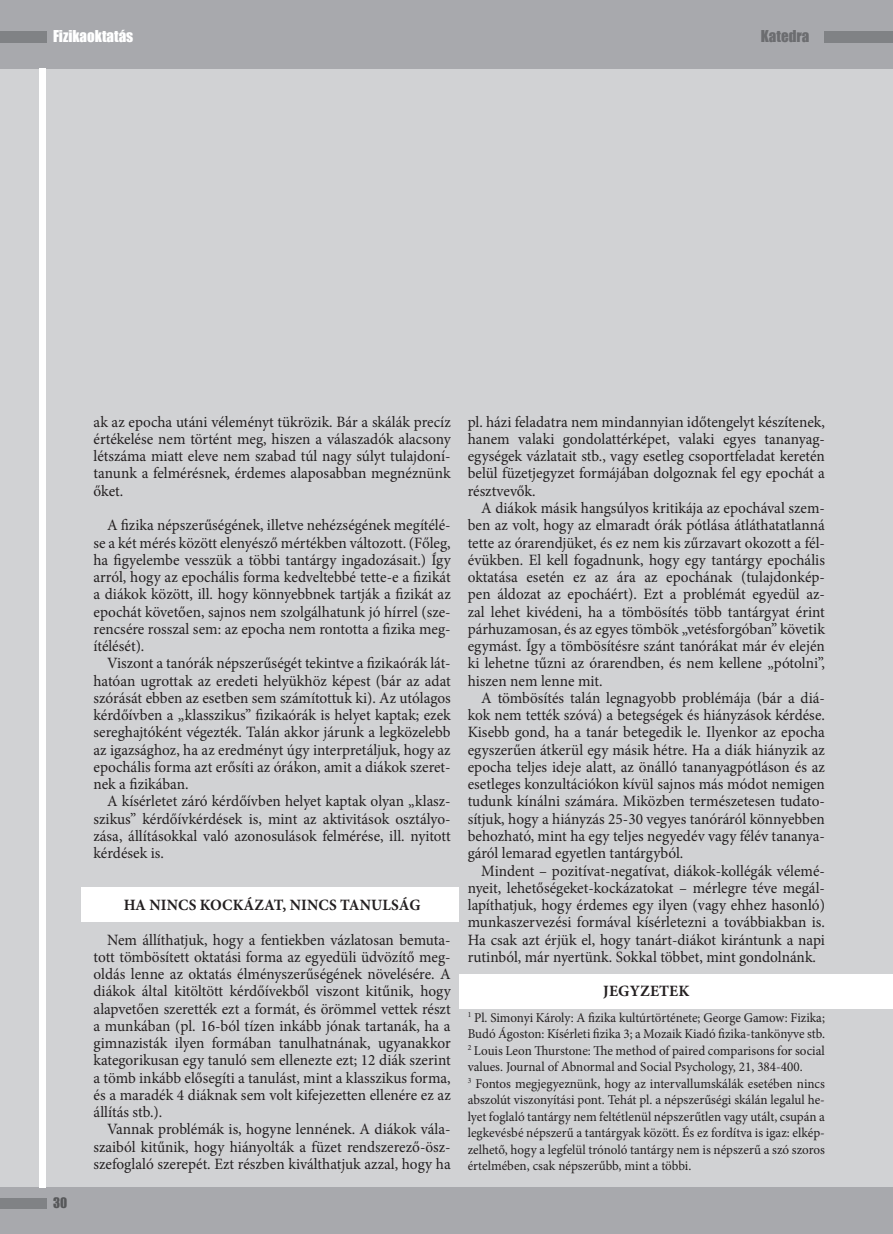
<style>
.page{position:relative;width:893px;height:1234px;background:#fff}
.page>*{position:absolute;margin:0;border:0;box-sizing:border-box;transform-origin:0 0}
.szoveg{font:15.75px/17.2px "Minion Pro";color:#231f20;text-align:justify}
.alcimek{font:700 15.75px "Minion Pro";letter-spacing:.01em;color:#231f20}
.rovat{font:15px "Impact";color:#fff}
.cim3{font:15px "Impact";color:#6c6d70}
.szoveg-2{font:13.5px/16.5px "Minion Pro";color:#231f20}
.szoveg-3{font:13.5px/16.5px "Minion Pro";color:#231f20;scale:.96 1}
.cim3-2{font:13.35px "Impact";color:#57585a}
</style>
<div class="page">
<div style="left:0;top:0;width:893px;height:1233px;background:#d1d2d4"></div>
<div style="left:82px;top:887px;width:377px;height:34px;background:#fff"></div>
<div style="left:459px;top:974px;width:434px;height:34px;background:#fff"></div>
<div style="left:0;top:1186px;width:893px;height:47px;background:#a8a9ad"></div>
<div style="left:0;top:0;width:893px;height:68px;background:#a8a9ad"></div>
<div style="left:825px;top:31px;width:68px;height:12px;background:#808285"></div>
<div style="left:0;top:31px;width:46px;height:12px;background:#808285"></div>
<div style="left:0;top:1197px;width:46px;height:11px;background:#808285"></div>
<div style="left:39px;top:68px;width:7px;height:1118px;background:#fff"></div>
<p class="rovat" style="left:53px;top:25px;width:82px">Fizikaoktatás</p>
<p class="cim3" style="left:761px;top:25px;width:50px">Katedra</p>
<p class="cim3-2" style="left:53px;top:1192px;width:16px">30</p>
<p class="szoveg" style="left:94px;top:413px;width:359px">ak az epocha utáni véleményt tükrözik. Bár a skálák precíz értékelése nem történt meg, hiszen a válaszadók alacsony létszáma miatt eleve nem szabad túl nagy súlyt tulajdoní&shy;tanunk a felmérésnek, érdemes alaposabban megnéznünk őket.</p>
<p class="szoveg" style="left:94px;top:516px;width:359px;text-indent:13px">A fizika népszerűségének, illetve nehézségének megítélé&shy;se a két mérés között elenyésző mértékben változott. (Főleg, ha figyelembe vesszük a többi tantárgy ingadozásait.) Így arról, hogy az epochális forma kedveltebbé tette-e a fizikát a diákok között, ill. hogy könnyebbnek tartják a fizikát az epochát követően, sajnos nem szolgálhatunk jó hírrel (sze&shy;rencsére rosszal sem: az epocha nem rontotta a fizika meg&shy;ítélését).</p>
<p class="szoveg" style="left:94px;top:654px;width:359px;text-indent:13px">Viszont a tanórák népszerűségét tekintve a fizikaórák lát&shy;hatóan ugrottak az eredeti helyükhöz képest (bár az adat szórását ebben az esetben sem számítottuk ki). Az utólagos kérdőívben a „klasszikus” fizikaórák is helyet kaptak; ezek sereghajtóként végezték. Talán akkor járunk a legközelebb az igazsághoz, ha az eredményt úgy interpretáljuk, hogy az epochális forma azt erősíti az órákon, amit a diákok szeret&shy;nek a fizikában.</p>
<p class="szoveg" style="left:94px;top:792px;width:359px;text-indent:13px">A kísérletet záró kérdőívben helyet kaptak olyan „klas - szikus” kérdőívkérdések is, mint az aktivitások osztályo&shy;zása, állításokkal való azonosulások felmérése, ill. nyitott kérdések is.</p>
<p class="alcimek" style="left:124px;top:893px;width:298px">HA NINCS KOCKÁZAT, NINCS TANULSÁG</p>
<p class="szoveg" style="left:94px;top:930px;width:359px;text-indent:13px">Nem állíthatjuk, hogy a fentiekben vázlatosan bemuta&shy;tott tömbösített oktatási forma az egyedüli üdvözítő meg&shy;oldás lenne az oktatás élményszerűségének növelésére. A diákok által kitöltött kérdőívekből viszont kitűnik, hogy alapvetően szerették ezt a formát, és örömmel vettek részt a munkában (pl. 16-ból tízen inkább jónak tartanák, ha a gimnazisták ilyen formában tanulhatnának, ugyanakkor kategorikusan egy tanuló sem ellenezte ezt; 12 diák szerint a tömb inkább elősegíti a tanulást, mint a klasszikus forma, és a maradék 4 diáknak sem volt kifejezetten ellenére ez az állítás stb.).</p>
<p class="szoveg" style="left:94px;top:1120px;width:359px;text-indent:13px">Vannak problémák is, hogyne lennének. A diákok vála&shy;szaiból kitűnik, hogy hiányolták a füzet rendszerező-ös - szefoglaló szerepét. Ezt részben kiválthatjuk azzal, hogy ha</p>
<p class="szoveg" style="left:468px;top:413px;width:359px">pl. házi feladatra nem mindannyian időtengelyt készítenek, hanem valaki gondolattérképet, valaki egyes tananyag&shy;egységek vázlatait stb., vagy esetleg csoportfeladat keretén belül füzetjegyzet formájában dolgoznak fel egy epochát a résztvevők.</p>
<p class="szoveg" style="left:468px;top:499px;width:359px;text-indent:14px">A diákok másik hangsúlyos kritikája az epochával szem&shy;ben az volt, hogy az elmaradt órák pótlása átláthatatlanná tette az órarendjüket, és ez nem kis zűrzavart okozott a fél&shy;évükben. El kell fogadnunk, hogy egy tantárgy epochális oktatása esetén ez az ára az epochának (tulajdonkép&shy;pen áldozat az epocháért). Ezt a problémát egyedül az&shy;zal lehet kivédeni, ha a tömbösítés több tantárgyat érint párhuzamosan, és az egyes tömbök „vetésforgóban” követik egymást. Így a tömbösítésre szánt tanórákat már év elején ki lehetne tűzni az órarendben, és nem kellene „pótolni”, hiszen nem lenne mit.</p>
<p class="szoveg" style="left:468px;top:689px;width:359px;text-indent:14px">A tömbösítés talán legnagyobb problémája (bár a diá&shy;kok nem tették szóvá) a betegségek és hiányzások kérdése.<br>Kisebb gond, ha a tanár betegedik le. Ilyenkor az epocha egyszerűen átkerül egy másik hétre. Ha a diák hiányzik az epocha teljes ideje alatt, az önálló tananyagpótláson és az esetleges konzultációkon kívül sajnos más módot nemigen tudunk kínálni számára. Miközben természetesen tudato&shy;sítjuk, hogy a hiányzás 25-30 vegyes tanóráról könnyebben behozható, mint ha egy teljes negyedév vagy félév tananya&shy;gáról lemarad egyetlen tantárgyból.</p>
<p class="szoveg" style="left:468px;top:861px;width:359px;text-indent:14px">Mindent – pozitívat-negatívat, diákok-kollégák vélemé&shy;nyeit, lehetőségeket-kockázatokat – mérlegre téve megál&shy;lapíthatjuk, hogy érdemes egy ilyen (vagy ehhez hasonló) munkaszervezési formával kísérletezni a továbbiakban is.<br>Ha csak azt érjük el, hogy tanárt-diákot kirántunk a napi rutinból, már nyertünk. Sokkal többet, mint gondolnánk.</p>
<p class="alcimek" style="left:603px;top:979px;width:88px">JEGYZETEK</p>
<p class="szoveg-3" style="left:468px;top:1009px;width:374px"><sup>1</sup> Pl. Simonyi Károly: A fizika kultúrtörténete; George Gamow: Fizika;<br>Budó Ágoston: Kísérleti fizika 3; a Mozaik Kiadó fizika-tankönyve stb.</p>
<p class="szoveg-2" style="left:468px;top:1042px;width:359px"><sup>2</sup> Louis Leon Thurstone: The method of paired comparisons for social values. Journal of Abnormal and Social Psychology, 21, 384-400.</p>
<p class="szoveg-2" style="left:468px;top:1075px;width:359px;text-align:justify"><sup>3</sup> Fontos megjegyeznünk, hogy az intervallumskálák esetében nincs abszolút viszonyítási pont. Tehát pl. a népszerűségi skálán legalul he&shy;lyet foglaló tantárgy nem feltétlenül népszerűtlen vagy utált, csupán a legkevésbé népszerű a tantárgyak között. És ez fordítva is igaz: elkép&shy;zelhető, hogy a legfelül trónoló tantárgy nem is népszerű a szó szoros értelmében, csak népszerűbb, mint a többi.</p>
</div>
